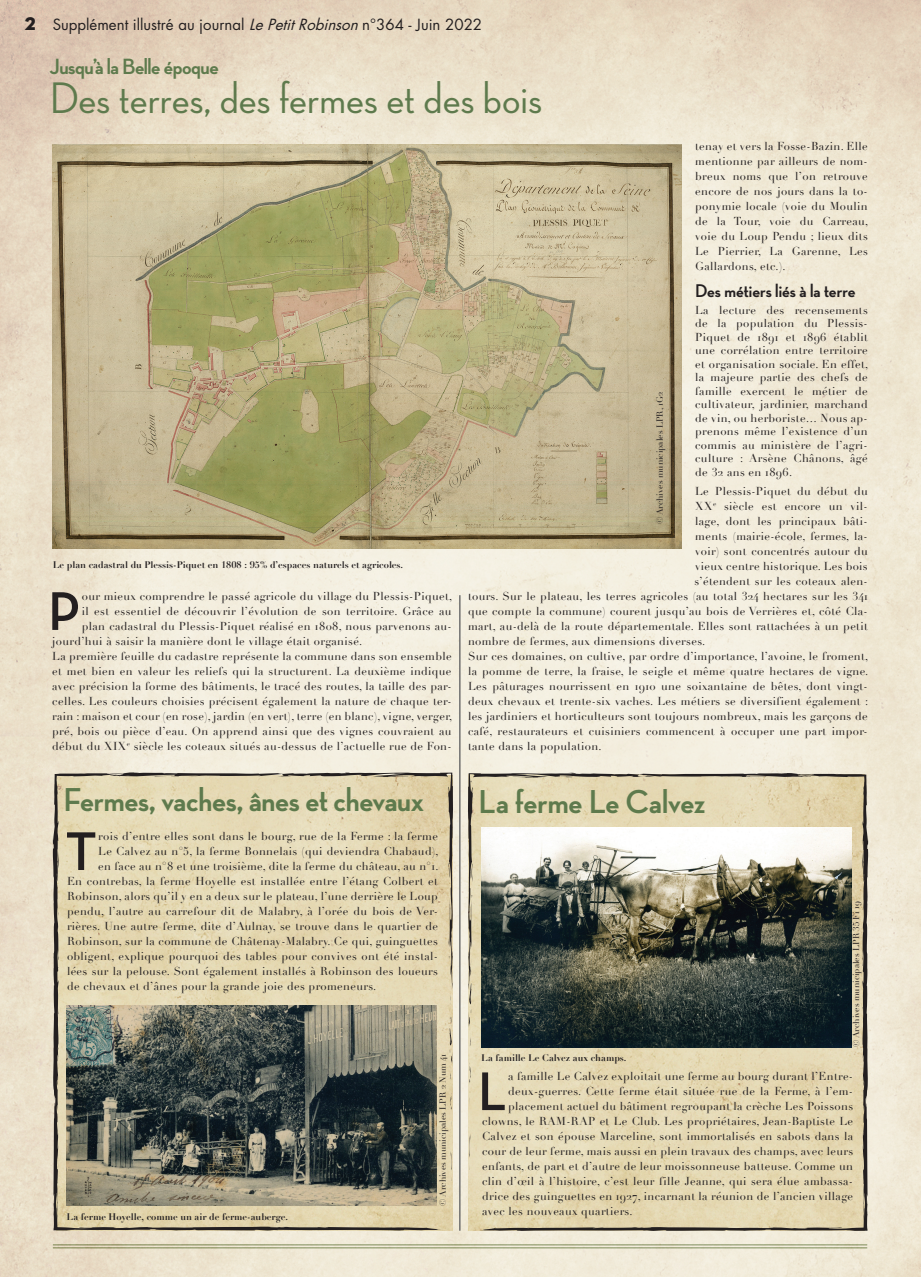
<style>
.page{position:relative;width:921px;height:1277px;background:#fff}
.page>*{position:absolute;margin:0;border:0;box-sizing:border-box;transform-origin:0 0}
.t1{font:700 55.38px "Neutra Disp";color:#231f20}
.t2{font:500 45px "Neutra Disp";letter-spacing:-.005em;color:#5e7a4d}
.t3{font:700 33.75px "Neutra Disp";letter-spacing:-.01em;color:#5e7a4d}
.t4{font:700 22.5px "Neutra Disp";letter-spacing:-.02em;color:#5e7a4d}
.t5{font:700 18.75px "Neutra Disp";color:#231f20}
.t6{font:18.75px "Neutra Disp Titling";color:#231f20}
.t7{font:15px "Futura";color:#231f20}
.t8{font:11.25px/15px "Didot";letter-spacing:.03em;color:#231f20;text-align:justify}
.t9{font:700 9.38px "Didot";color:#231f20}
.t10{font:8.75px "Didot";color:#231f20}
.s1{font-style:italic}
</style>
<div class="page">
<img style="left:0;top:0;width:921px;height:1277px">
<hr style="left:459px;top:595px;width:1px;height:635px;background:#57585a">
<svg style="left:52px;top:772px;width:401px;height:458px;background:#dcd0ad"></svg>
<svg style="left:449px;top:995px;width:3px;height:71px"></svg>
<svg style="left:448px;top:935px;width:3px;height:13px"></svg>
<svg style="left:448px;top:862px;width:2px;height:9px"></svg>
<svg style="left:53px;top:956px;width:6px;height:12px"></svg>
<img style="left:67px;top:1005px;width:369px;height:200px">
<img style="left:53px;top:144px;width:628px;height:404px">
<svg style="left:467px;top:772px;width:401px;height:459px;background:#dcd0ad"></svg>
<svg style="left:802px;top:775px;width:14px;height:2px"></svg>
<svg style="left:469px;top:942px;width:3px;height:87px"></svg>
<svg style="left:470px;top:869px;width:3px;height:16px"></svg>
<svg style="left:470px;top:780px;width:3px;height:10px"></svg>
<svg style="left:558px;top:772px;width:16px;height:5px"></svg>
<svg style="left:862px;top:903px;width:2px;height:7px"></svg>
<img style="left:481px;top:827px;width:370px;height:220px">
<p class="t6" style="left:25px;top:12px;width:12px">2</p>
<p class="t7" style="left:53px;top:14px;width:431px">Supplément illustré au journal <span class="s1">LePetitRobinson</span>n°364 - Juin 2022</p>
<p class="t4" style="left:50px;top:54px;width:171px">Jusqu’à la Belle époque</p>
<p class="t2" style="left:50px;top:73px;width:494px">Des terres, des fermes et des bois</p>
<p class="t9" style="left:53px;top:559px;width:352px">Le plan cadastral du Plessis-Piquet en 1808 : 95% d’espaces naturels et agricoles.</p>
<p class="t1" style="left:48px;top:580px;width:33px">P</p>
<p class="t8" style="left:82px;top:589px;width:372px">our mieux comprendre le passé agricole du village du Plessis-Piquet,</p>
<p class="t8" style="left:82px;top:604px;width:371px">il est essentiel de découvrir l’évolution de son territoire. Grâce au</p>
<p class="t8" style="left:82px;top:619px;width:371px">plan cadastral du Plessis-Piquet réalisé en 1808, nous parvenons au-</p>
<p class="t8" style="left:52px;top:634px;width:311px">jourd’hui à saisir la manière dont le village était organisé.</p>
<p class="t8" style="left:52px;top:649px;width:401px">La première feuille du cadastre représente la commune dans son ensemble et met bien en valeur les reliefs qui la structurent. La deuxième indique avec précision la forme des bâtiments, le tracé des routes, la taille des par&shy;celles. Les couleurs choisies précisent également la nature de chaque ter&shy;rain : maison et cour (en rose), jardin (en vert), terre (en blanc), vigne, verger, pré, bois ou pièce d’eau. On apprend ainsi que des vignes couvraient au début du XIX<sup>e</sup> siècle les coteaux situés au-dessus de l’actuelle rue de Fon-</p>
<p class="t3" style="left:63px;top:781px;width:362px">Fermes, vaches, ânes et chevaux</p>
<p class="t1" style="left:66px;top:820px;width:32px">T</p>
<p class="t8" style="left:98px;top:829px;width:341px">rois d’entre elles sont dans le bourg, rue de la Ferme : la ferme</p>
<p class="t8" style="left:98px;top:844px;width:342px">Le Calvez au n°5, la ferme Bonnelais (qui deviendra Chabaud),</p>
<p class="t8" style="left:98px;top:859px;width:342px">en face au n°8 et une troisième, dite la ferme du château, au n°1.</p>
<p class="t8" style="left:67px;top:874px;width:372px">En contrebas, la ferme Hoyelle est installée entre l’étang Colbert et</p>
<p class="t8" style="left:67px;top:889px;width:372px">Robinson, alors qu’il y en a deux sur le plateau, l’une derrière le Loup</p>
<p class="t8" style="left:67px;top:904px;width:372px">pendu, l’autre au carrefour dit de Malabry, à l’orée du bois de Ver-</p>
<p class="t8" style="left:67px;top:919px;width:372px">rières. Une autre ferme, dite d’Aulnay, se trouve dans le quartier de</p>
<p class="t8" style="left:67px;top:934px;width:372px">Robinson, sur la commune de Châtenay-Malabry. Ce qui, guinguettes</p>
<p class="t8" style="left:67px;top:949px;width:372px">obligent, explique pourquoi des tables pour convives ont été instal-</p>
<p class="t8" style="left:67px;top:964px;width:372px">lées sur la pelouse. Sont également installés à Robinson des loueurs</p>
<p class="t8" style="left:67px;top:979px;width:311px">de chevaux et d’ânes pour la grande joie des promeneurs.</p>
<p class="t9" style="left:67px;top:1210px;width:223px">La ferme Hoyelle, comme un air de ferme-auberge.</p>
<p class="t10" style="left:437px;top:1205px;width:153px;rotate:-90deg">© Archives municipales LPR 2 Num 41</p>
<p class="t8" style="left:695px;top:139px;width:175px">tenay et vers la Fosse-Bazin. Elle mentionne par ailleurs de nom&shy;breux noms que l’on retrouve encore de nos jours dans la to&shy;ponymie locale (voie du Moulin de la Tour, voie du Carreau, voie du Loup Pendu ; lieux dits Le Pierrier, La Garenne, Les Gallardons, etc.).</p>
<p class="t5" style="left:695px;top:280px;width:162px">Des métiers liés à la terre</p>
<p class="t8" style="left:695px;top:303px;width:175px;line-height:13.5px">La lecture des recensements de la population du Plessis-Piquet de 1891 et 1896 établit une corrélation entre territoire et organisation sociale. En effet, la majeure partie des chefs de famille exercent le métier de cultivateur, jardinier, marchand de vin, ou herboriste… Nous ap&shy;prenons même l’existence d’un commis au ministère de l’agri&shy;culture : Arsène Chânons, âgé de 32 ans en 1896.</p>
<p class="t8" style="left:695px;top:484px;width:174px">Le Plessis-Piquet du début du</p>
<p class="t8" style="left:695px;top:499px;width:174px">XX<sup>e</sup> siècle est encore un vil-</p>
<p class="t8" style="left:695px;top:514px;width:174px">lage, dont les principaux bâti-</p>
<p class="t8" style="left:695px;top:529px;width:174px">ments (mairie-école, fermes, la-</p>
<p class="t8" style="left:695px;top:544px;width:174px">voir) sont concentrés autour du</p>
<p class="t8" style="left:695px;top:559px;width:174px">vieux centre historique. Les bois</p>
<p class="t8" style="left:694px;top:574px;width:175px">s’étendent sur les coteaux alen-</p>
<p class="t8" style="left:468px;top:589px;width:401px">tours. Sur le plateau, les terres agricoles (au total 324 hectares sur les 341</p>
<p class="t8" style="left:468px;top:604px;width:401px">que compte la commune) courent jusqu’au bois de Verrières et, côté Cla-</p>
<p class="t8" style="left:468px;top:619px;width:401px">mart, au-delà de la route départementale. Elles sont rattachées à un petit</p>
<p class="t8" style="left:468px;top:634px;width:239px">nombre de fermes, aux dimensions diverses.</p>
<p class="t8" style="left:468px;top:649px;width:402px">Sur ces domaines, on cultive, par ordre d’importance, l’avoine, le froment, la pomme de terre, la fraise, le seigle et même quatre hectares de vigne.<br>Les pâturages nourrissent en 1910 une soixantaine de bêtes, dont vingt&shy;deux chevaux et trente-six vaches. Les métiers se diversifient également : les jardiniers et horticulteurs sont toujours nombreux, mais les garçons de café, restaurateurs et cuisiniers commencent à occuper une part impor&shy;tante dans la population.</p>
<p class="t10" style="left:654px;top:524px;width:134px;rotate:-90deg">© Archives municipales LPR, 1G2</p>
<p class="t3" style="left:478px;top:782px;width:228px">La ferme Le Calvez</p>
<p class="t10" style="left:850px;top:1047px;width:147px;rotate:-90deg">© Archives municipales LPR 35 Fi 19</p>
<p class="t9" style="left:481px;top:1051px;width:147px">La famille Le Calvez aux champs.</p>
<p class="t1" style="left:478px;top:1060px;width:30px">L</p>
<p class="t8" style="left:508px;top:1069px;width:346px">a famille Le Calvez exploitait une ferme au bourg durant l’Entre-</p>
<p class="t8" style="left:508px;top:1084px;width:346px">deux-guerres. Cette ferme était située rue de la Ferme, à l’em-</p>
<p class="t8" style="left:508px;top:1099px;width:346px">placement actuel du bâtiment regroupant la crèche Les Poissons</p>
<p class="t8" style="left:482px;top:1114px;width:372px">clowns, le RAM-RAP et Le Club. Les propriétaires, Jean-Baptiste Le</p>
<p class="t8" style="left:482px;top:1129px;width:372px">Calvez et son épouse Marceline, sont immortalisés en sabots dans la</p>
<p class="t8" style="left:482px;top:1144px;width:372px">cour de leur ferme, mais aussi en plein travaux des champs, avec leurs</p>
<p class="t8" style="left:482px;top:1159px;width:372px">enfants, de part et d’autre de leur moissonneuse batteuse. Comme un</p>
<p class="t8" style="left:482px;top:1174px;width:372px">clin d’œil à l’histoire, c’est leur fille Jeanne, qui sera élue ambassa-</p>
<p class="t8" style="left:482px;top:1189px;width:372px">drice des guinguettes en 1927, incarnant la réunion de l’ancien village</p>
<p class="t8" style="left:482px;top:1204px;width:152px">avec les nouveaux quartiers.</p>
</div>
